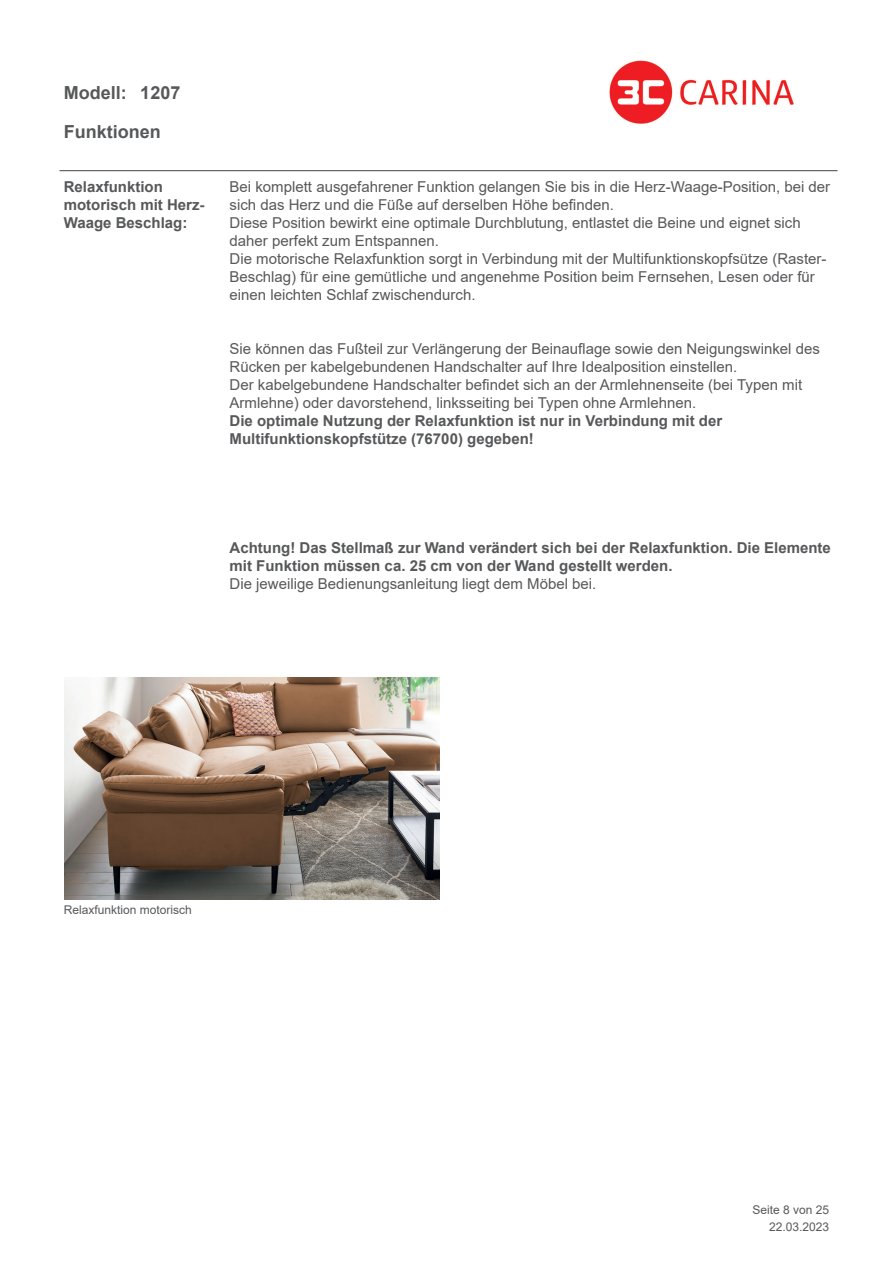
<style>
.page{position:relative;width:893px;height:1263px;background:#fff}
.page>*{position:absolute;margin:0;border:0;box-sizing:border-box;transform-origin:0 0}
.t1{font:700 18px "Arial";color:#57585a}
.t2{font:15px/18px "Arial";color:#57585a}
.t3{font:700 15px/18px "Arial";color:#57585a}
.t4{font:12px/17px "Arial";color:#57585a;text-align:right}
</style>
<div class="page">
<hr style="left:60px;top:170px;width:777px;height:1px;background:#57585a">
<img style="left:64px;top:677px;width:376px;height:222px">
<img style="left:610px;top:60px;width:183px;height:63px">
<p class="t1" style="left:64px;top:80px;width:64px">Modell:</p>
<p class="t1" style="left:140px;top:80px;width:42px">1207</p>
<p class="t1" style="left:64px;top:119px;width:99px">Funktionen</p>
<p class="t3" style="left:64px;top:177px;width:142px">Relaxfunktion motorisch mit Herz-<br>Waage Beschlag:</p>
<p class="t2" style="left:230px;top:177px;width:602px">Bei komplett ausgefahrener Funktion gelangen Sie bis in die Herz-Waage-Position, bei der sich das Herz und die Füße auf derselben Höhe befinden.<br>Diese Position bewirkt eine optimale Durchblutung, entlastet die Beine und eignet sich daher perfekt zum Entspannen.<br>Die motorische Relaxfunktion sorgt in Verbindung mit der Multifunktionskopfsütze (Raster-Beschlag) für eine gemütliche und angenehme Position beim Fernsehen, Lesen oder für einen leichten Schlaf zwischendurch.</p>
<p class="t2" style="left:230px;top:339px;width:592px">Sie können das Fußteil zur Verlängerung der Beinauflage sowie den Neigungswinkel des Rücken per kabelgebundenen Handschalter auf Ihre Idealposition einstellen.<br>Der kabelgebundene Handschalter befindet sich an der Armlehnenseite (bei Typen mit Armlehne) oder davorstehend, linksseiting bei Typen ohne Armlehnen.</p>
<p class="t3" style="left:230px;top:411px;width:494px">Die optimale Nutzung der Relaxfunktion ist nur in Verbindung mit der<br>Multifunktionskopfstütze (76700) gegeben!</p>
<p class="t3" style="left:230px;top:539px;width:603px">Achtung! Das Stellmaß zur Wand verändert sich bei der Relaxfunktion. Die Elemente mit Funktion müssen ca. 25 cm von der Wand gestellt werden.</p>
<p class="t2" style="left:230px;top:575px;width:368px">Die jeweilige Bedienungsanleitung liegt dem Möbel bei.</p>
<p class="t4" style="left:64px;top:902px;width:130px">Relaxfunktion motorisch</p>
<p class="t4" style="left:752px;top:1201px;width:78px">Seite 8 von 25<br>22.03.2023</p>
</div>
